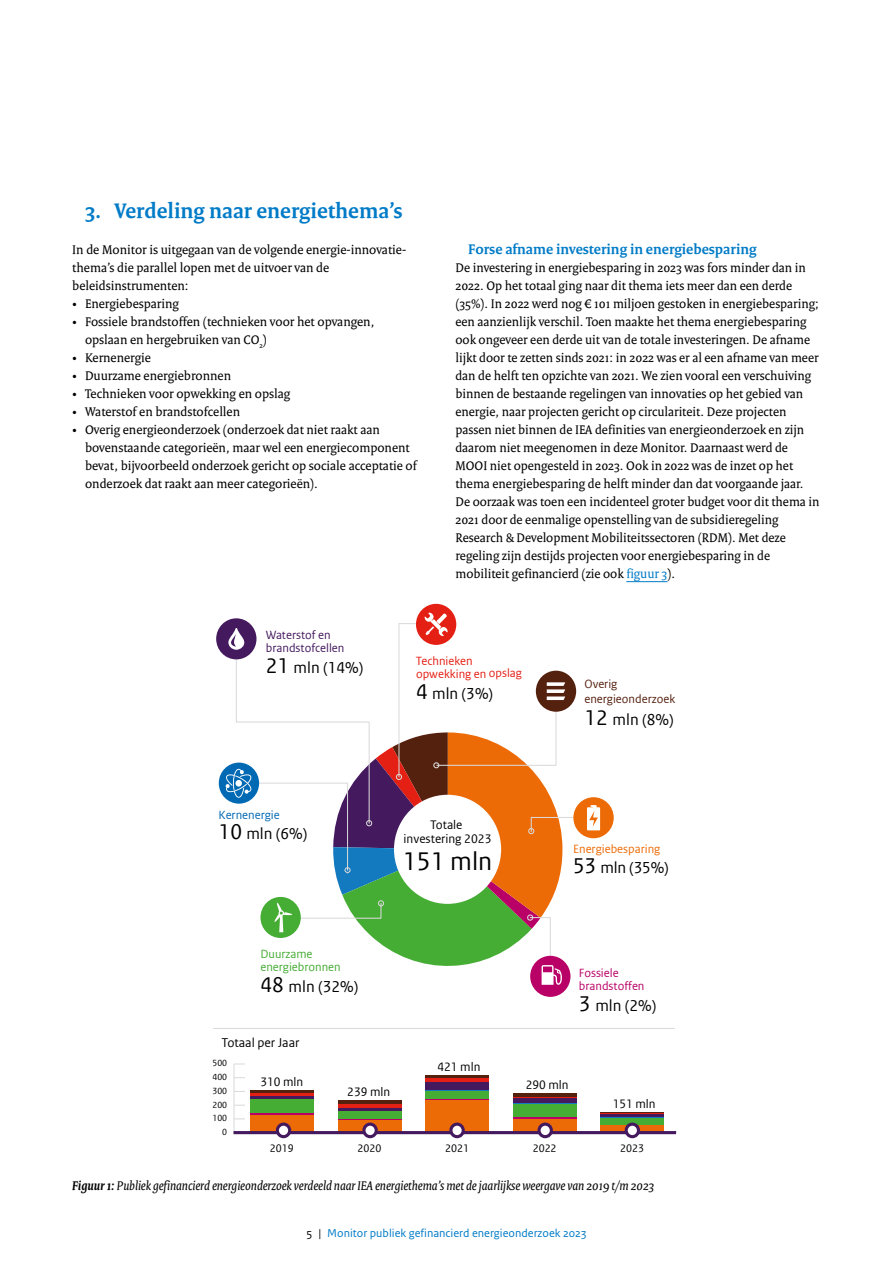
<style>
.page{position:relative;width:893px;height:1263px;background:#fff}
.page>*{position:absolute;margin:0;border:0;box-sizing:border-box;transform-origin:0 0}
.t1{font:26.85px "Rijksoverheid Sans Web Text";color:#000}
.H2_RO_Paragraafkop{font:700 22.5px "Rijksoverheid Serif";color:#007bc7}
.t2{font:16.65px "Rijksoverheid Sans Web Text";color:#000}
.H3_RO_Alineakop{font:700 15px "Rijksoverheid Serif";color:#007bc7}
.P_RO_Broodtekst{font:13.5px/18px "Rijksoverheid Serif";color:#000}
.P_Figuurtitel{font:italic 13.5px "Rijksoverheid Serif";color:#000}
.t3{font:13.5px "Rijksoverheid Sans Web Text";color:#000}
.t4{font:13.05px/13px "Rijksoverheid Sans Web Text";color:#000;text-align:center}
.t5{font:12.9px "Rijksoverheid Sans Web Text";color:#000}
.t6{font:12.6px/12.9px "Rijksoverheid Sans Web Text";letter-spacing:-.005em;color:#e41f13}
.t7{font:12.6px/13px "Rijksoverheid Sans Web Text";color:#44195e}
.t8{font:12.6px/15px "Rijksoverheid Sans Web Text";color:#55210f}
.t9{font:12.6px/13px "Rijksoverheid Sans Web Text";color:#45ac34}
.t10{font:12.6px/13px "Rijksoverheid Sans Web Text";color:#b90066}
.t11{font:12.6px "Rijksoverheid Sans Web Text";color:#ed6b06}
.t12{font:12.6px "Rijksoverheid Sans Web Text";color:#0069b3}
.t13{font:12px "Rijksoverheid Sans Text";color:#007bc7}
.t14{font:11.55px "Rijksoverheid Sans Web Text";color:#000}
.t15{font:9.45px "Rijksoverheid Sans Web Text";color:#000}
.s1{color:#007bc7}
.s2{font-size:22.5px}
.s3{font-weight:700}
.s4{color:#000}
</style>
<div class="page">
<hr style="left:626px;top:581px;width:41px;height:1px;background:#007bc7">
<hr style="left:233px;top:1064px;width:2px;height:68px;background:#dadada">
<hr style="left:250px;top:1090px;width:63px;height:3px;background:#55210f">
<hr style="left:338px;top:1100px;width:63px;height:4px;background:#55210f">
<hr style="left:426px;top:1075px;width:63px;height:3px;background:#55210f">
<hr style="left:513px;top:1093px;width:63px;height:4px;background:#55210f">
<hr style="left:601px;top:1112px;width:63px;height:1px;background:#55210f">
<svg style="left:250px;top:1093px;width:63px;height:4px"></svg>
<hr style="left:338px;top:1104px;width:63px;height:4px;background:#e41f13">
<hr style="left:426px;top:1078px;width:63px;height:4px;background:#e41f13">
<hr style="left:513px;top:1097px;width:63px;height:1px;background:#e41f13">
<hr style="left:601px;top:1113px;width:63px;height:1px;background:#e41f13">
<hr style="left:250px;top:1097px;width:63px;height:2px;background:#44195e">
<hr style="left:338px;top:1108px;width:63px;height:3px;background:#44195e">
<div style="left:426px;top:1082px;width:63px;height:8px;background:#44195e"></div>
<div style="left:513px;top:1098px;width:63px;height:5px;background:#44195e"></div>
<hr style="left:601px;top:1114px;width:63px;height:3px;background:#44195e">
<hr style="left:250px;top:1099px;width:63px;height:1px;background:#137abf">
<hr style="left:426px;top:1090px;width:63px;height:2px;background:#137abf">
<hr style="left:513px;top:1103px;width:63px;height:1px;background:#137abf">
<hr style="left:601px;top:1117px;width:63px;height:1px;background:#137abf">
<div style="left:250px;top:1100px;width:63px;height:14px;background:#45ac34"></div>
<div style="left:338px;top:1111px;width:63px;height:8px;background:#45ac34"></div>
<div style="left:426px;top:1092px;width:63px;height:7px;background:#45ac34"></div>
<div style="left:513px;top:1104px;width:63px;height:13px;background:#45ac34"></div>
<div style="left:601px;top:1118px;width:63px;height:7px;background:#45ac34"></div>
<hr style="left:250px;top:1114px;width:63px;height:1px;background:#b90066">
<hr style="left:338px;top:1119px;width:63px;height:1px;background:#b90066">
<hr style="left:426px;top:1099px;width:63px;height:1px;background:#b90066">
<hr style="left:513px;top:1117px;width:63px;height:2px;background:#b90066">
<div style="left:250px;top:1115px;width:63px;height:17px;background:#ed6b06"></div>
<div style="left:338px;top:1120px;width:63px;height:12px;background:#ed6b06"></div>
<div style="left:426px;top:1100px;width:63px;height:32px;background:#ed6b06"></div>
<div style="left:513px;top:1119px;width:63px;height:13px;background:#ed6b06"></div>
<div style="left:601px;top:1125px;width:63px;height:7px;background:#ed6b06"></div>
<hr style="left:213px;top:1028px;width:462px;height:1px;background:#dadada">
<div style="left:536px;top:671px;width:40px;height:41px;background:#55210f;border-radius:50%"></div>
<hr style="left:398px;top:624px;width:1px;height:153px;background:#dadada">
<hr style="left:399px;top:623px;width:53px;height:1px;background:#dadada">
<div style="left:416px;top:604px;width:40px;height:41px;background:#e41f13;border-radius:50%"></div>
<svg style="left:424px;top:612px;width:24px;height:24px"></svg>
<div style="left:219px;top:763px;width:40px;height:41px;background:#0069b3;border-radius:50%"></div>
<hr style="left:236px;top:649px;width:1px;height:73px;background:#dadada">
<div style="left:216px;top:618px;width:40px;height:41px;background:#44195e;border-radius:50%"></div>
<svg style="left:228px;top:628px;width:17px;height:22px"></svg>
<div style="left:530px;top:956px;width:40px;height:41px;background:#b90066;border-radius:50%"></div>
<svg style="left:226px;top:682px;width:388px;height:303px"></svg>
<hr style="left:233px;top:1131px;width:443px;height:3px;background:#44195e">
<div style="left:277px;top:1124px;width:13px;height:13px;background:#fff;border-radius:50%"></div>
<div style="left:276px;top:1122px;width:15px;height:16px;border:3px solid #44195e;border-radius:50%"></div>
<svg style="left:364px;top:1124px;width:12px;height:13px"></svg>
<div style="left:362px;top:1122px;width:16px;height:16px;border:3px solid #44195e;border-radius:50%"></div>
<svg style="left:451px;top:1124px;width:12px;height:13px"></svg>
<div style="left:449px;top:1122px;width:16px;height:16px;border:3px solid #44195e;border-radius:50%"></div>
<svg style="left:539px;top:1124px;width:12px;height:13px"></svg>
<div style="left:537px;top:1122px;width:16px;height:16px;border:3px solid #44195e;border-radius:50%"></div>
<div style="left:626px;top:1124px;width:12px;height:13px;background:#fff;border-radius:50%"></div>
<div style="left:625px;top:1122px;width:15px;height:16px;border:3px solid #44195e;border-radius:50%"></div>
<h2 class="H2_RO_Paragraafkop" style="left:85px;top:197px;width:319px">3. Verdeling naar energiethema’s</h2>
<p class="P_RO_Broodtekst" style="left:72px;top:240px;width:335px">In de Monitor is uitgegaan van de volgende energie-innovatie&shy;thema’s die parallel lopen met de uitvoer van de beleidsinstrumenten:</p>
<p class="P_RO_Broodtekst" style="left:72px;top:294px;width:108px">• Energiebesparing</p>
<p class="P_RO_Broodtekst" style="left:85px;top:312px;width:291px;text-indent:-13px">• Fossiele brandstoffen (technieken voor het opvangen, opslaan en hergebruiken van CO<sub>2</sub>)</p>
<p class="P_RO_Broodtekst" style="left:72px;top:348px;width:80px">• Kernenergie</p>
<p class="P_RO_Broodtekst" style="left:72px;top:366px;width:160px">• Duurzame energiebronnen</p>
<p class="P_RO_Broodtekst" style="left:72px;top:384px;width:219px">• Technieken voor opwekking en opslag</p>
<p class="P_RO_Broodtekst" style="left:72px;top:402px;width:169px">• Waterstof en brandstofcellen</p>
<p class="P_RO_Broodtekst" style="left:85px;top:420px;width:333px;text-indent:-13px">• Overig energieonderzoek (onderzoek dat niet raakt aan bovenstaande categorieën, maar wel een energiecomponent bevat, bijvoorbeeld onderzoek gericht op sociale acceptatie of onderzoek dat raakt aan meer categorieën).</p>
<h3 class="H3_RO_Alineakop" style="left:468px;top:240px;width:290px">Forse afname investering in energiebesparing</h3>
<p class="P_RO_Broodtekst" style="left:455px;top:258px;width:365px">De investering in energiebesparing in 2023 was fors minder dan in 2022. Op het totaal ging naar dit thema iets meer dan een derde (35%). In 2022 werd nog € 101 miljoen gestoken in energiebesparing; een aanzienlijk verschil. Toen maakte het thema energiebesparing ook ongeveer een derde uit van de totale investeringen. De afname lijkt door te zetten sinds 2021: in 2022 was er al een afname van meer dan de helft ten opzichte van 2021. We zien vooral een verschuiving binnen de bestaande regelingen van innovaties op het gebied van energie, naar projecten gericht op circulariteit. Deze projecten passen niet binnen de IEA definities van energieonderzoek en zijn daarom niet meegenomen in deze Monitor. Daarnaast werd de MOOI niet opengesteld in 2023. Ook in 2022 was de inzet op het thema energiebesparing de helft minder dan dat voorgaande jaar.<br>De oorzaak was toen een incidenteel groter budget voor dit thema in 2021 door de eenmalige openstelling van de subsidieregeling Research &amp; Development Mobiliteitssectoren (RDM). Met deze regeling zijn destijds projecten voor energiebesparing in de mobiliteit gefinancierd (zie ook <span class="s1">figuur 3</span>).</p>
<p class="t7" style="left:266px;top:628px;width:80px">Waterstof en brandstofcellen</p>
<p class="t2" style="left:266px;top:657px;width:99px"><span class="s2">21</span> mln (14%)</p>
<p class="t6" style="left:416px;top:654px;width:108px">Technieken opwekking en opslag</p>
<p class="t2" style="left:416px;top:684px;width:79px"><span class="s2">4</span> mln (3%)</p>
<p class="t8" style="left:584px;top:677px;width:92px">Overig energieonderzoek</p>
<p class="t2" style="left:584px;top:709px;width:91px"><span class="s2">12</span> mln (8%)</p>
<p class="t12" style="left:219px;top:808px;width:63px">Kernenergie</p>
<p class="t2" style="left:219px;top:824px;width:90px"><span class="s2">10</span> mln (6%)</p>
<p class="t4" style="left:404px;top:819px;width:89px">Totale investering 2023</p>
<h1 class="t1" style="left:403px;top:846px;width:91px">151 mln</h1>
<p class="t9" style="left:260px;top:947px;width:82px">Duurzame energiebronnen</p>
<p class="t2" style="left:260px;top:976px;width:99px"><span class="s2">48</span> mln (32%)</p>
<p class="t3" style="left:221px;top:1035px;width:80px">Totaal per Jaar</p>
<p class="t5" style="left:260px;top:1074px;width:44px">310 mln</p>
<p class="t15" style="left:212px;top:1058px;width:16px">500</p>
<p class="t15" style="left:212px;top:1071px;width:16px">400</p>
<p class="t15" style="left:212px;top:1085px;width:16px">300</p>
<p class="t15" style="left:212px;top:1099px;width:16px">200</p>
<p class="t15" style="left:212px;top:1113px;width:16px">100</p>
<p class="t15" style="left:222px;top:1126px;width:6px">0</p>
<p class="t5" style="left:347px;top:1084px;width:44px">239 mln</p>
<p class="t5" style="left:437px;top:1059px;width:44px">421 mln</p>
<p class="t11" style="left:573px;top:842px;width:89px">Energiebesparing</p>
<p class="t2" style="left:573px;top:858px;width:97px"><span class="s2">53</span> mln (35%)</p>
<p class="t10" style="left:579px;top:966px;width:67px">Fossiele brandstoffen</p>
<p class="t2" style="left:579px;top:996px;width:79px"><span class="s2">3</span> mln (2%)</p>
<p class="t5" style="left:526px;top:1078px;width:44px">290 mln</p>
<p class="t5" style="left:613px;top:1096px;width:44px">151 mln</p>
<p class="t14" style="left:270px;top:1141px;width:25px">2019</p>
<p class="t14" style="left:357px;top:1141px;width:25px">2020</p>
<p class="t14" style="left:445px;top:1141px;width:25px">2021</p>
<p class="t14" style="left:533px;top:1141px;width:25px">2022</p>
<p class="t14" style="left:620px;top:1141px;width:25px">2023</p>
<p class="P_Figuurtitel" style="left:72px;top:1177px;width:583px"><span class="s3">Figuur 1:</span> Publiek gefinancierd energieonderzoek verdeeld naar IEA energiethema’s met de jaarlijkse weergave van 2019 t/m 2023</p>
<p class="t13" style="left:307px;top:1226px;width:281px"><span class="s4">5 |</span> Monitor publiek gefinancierd energieonderzoek 2023</p>
</div>
